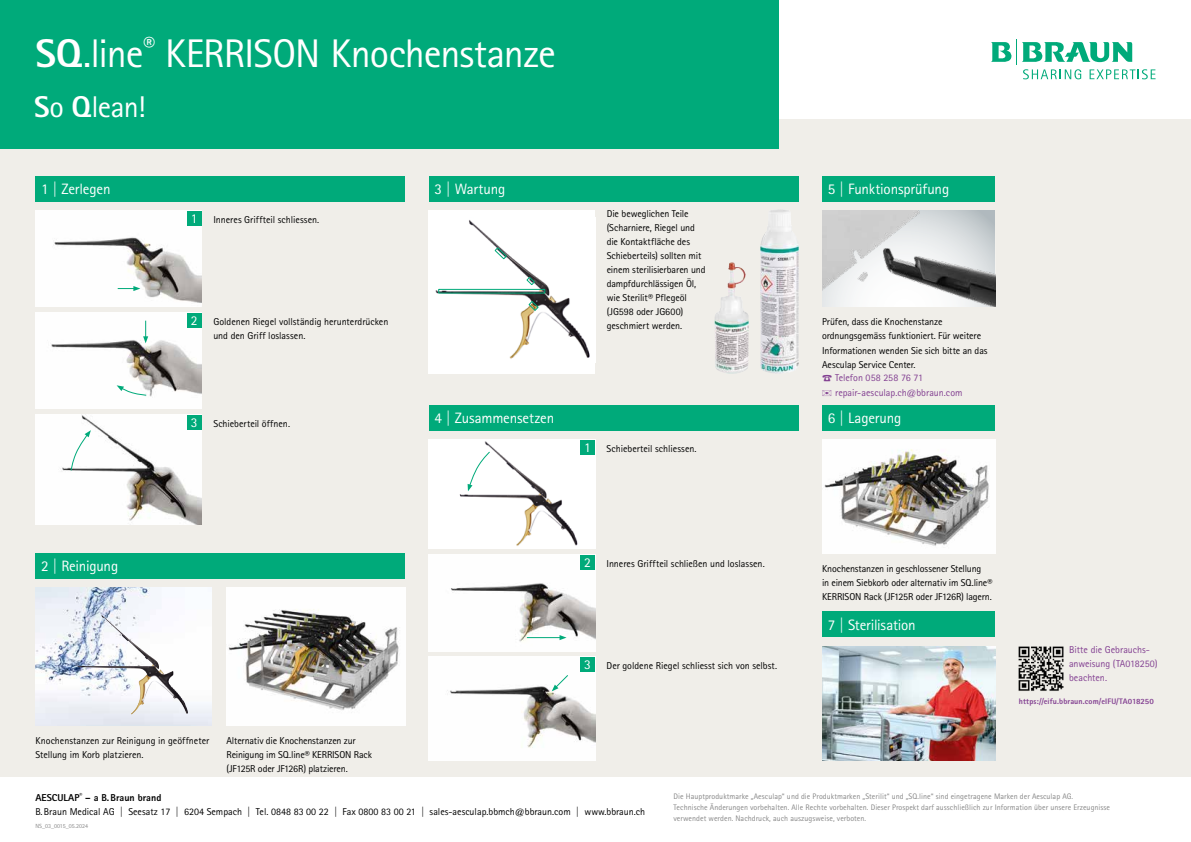
<style>
.page{position:relative;width:1191px;height:842px;background:#fff}
.page>*{position:absolute;margin:0;border:0;box-sizing:border-box;transform-origin:0 0}
.t1{font:40px "Rotis Sans Serif Pro";letter-spacing:-.025em;color:#fff}
.t2{font:30px "Rotis Sans Serif Pro";color:#fff}
.t3{font:15px "Rotis Sans Serif Pro";letter-spacing:-.01em;color:#fff}
.t4{font:13.5px "Rotis Sans Serif Pro";color:#fff}
.t5{font:10px/14px "Rotis Sans Serif Pro";letter-spacing:-.005em;color:#000}
.t6{font:10px/14px "Rotis Sans Serif Pro";color:#823f91}
.t7{font:8px/11px "Rotis Sans Serif Pro";letter-spacing:.005em;color:#878787}
.t8{font:800 8px "Rotis Sans Serif Pro";letter-spacing:.015em;color:#823f91}
.t9{font:6px "Rotis Sans Serif Pro";color:#878787}
.s1{font-weight:800}
.s2{color:#823f91}
</style>
<div class="page">
<div style="left:0;top:120px;width:1191px;height:657px;background:#f0eee9"></div>
<svg style="left:991px;top:39px;width:164px;height:40px"></svg>
<div style="left:0;top:0;width:779px;height:149px;background:#00aa7a"></div>
<div style="left:35px;top:176px;width:370px;height:25px;background:#00aa7a"></div>
<img style="left:35px;top:210px;width:167px;height:97px">
<div style="left:187px;top:210px;width:15px;height:15px;background:#00aa7a"></div>
<img style="left:35px;top:415px;width:167px;height:109px">
<div style="left:187px;top:415px;width:15px;height:15px;background:#00aa7a"></div>
<img style="left:35px;top:313px;width:167px;height:96px">
<div style="left:187px;top:313px;width:15px;height:15px;background:#00aa7a"></div>
<div style="left:822px;top:176px;width:173px;height:25px;background:#00aa7a"></div>
<div style="left:822px;top:405px;width:173px;height:25px;background:#00aa7a"></div>
<img style="left:822px;top:440px;width:173px;height:113px">
<div style="left:822px;top:612px;width:173px;height:25px;background:#00aa7a"></div>
<img style="left:822px;top:646px;width:173px;height:114px">
<img style="left:1018px;top:646px;width:46px;height:45px">
<img style="left:822px;top:210px;width:173px;height:97px">
<div style="left:429px;top:405px;width:369px;height:25px;background:#00aa7a"></div>
<img style="left:429px;top:440px;width:166px;height:109px">
<div style="left:580px;top:440px;width:15px;height:15px;background:#00aa7a"></div>
<img style="left:429px;top:657px;width:166px;height:103px">
<div style="left:580px;top:657px;width:15px;height:15px;background:#00aa7a"></div>
<img style="left:429px;top:555px;width:166px;height:96px">
<div style="left:580px;top:555px;width:15px;height:15px;background:#00aa7a"></div>
<svg style="left:467px;top:451px;width:23px;height:40px"></svg>
<hr style="left:527px;top:637px;width:34px;height:1px;background:#00aa7a">
<svg style="left:559px;top:635px;width:7px;height:5px"></svg>
<svg style="left:552px;top:674px;width:17px;height:17px"></svg>
<div style="left:35px;top:553px;width:370px;height:25px;background:#00aa7a"></div>
<img style="left:227px;top:588px;width:178px;height:138px">
<img style="left:35px;top:588px;width:176px;height:137px">
<img style="left:77px;top:614px;width:111px;height:101px">
<svg style="left:70px;top:430px;width:21px;height:41px"></svg>
<svg style="left:143px;top:321px;width:5px;height:22px"></svg>
<svg style="left:118px;top:286px;width:22px;height:5px"></svg>
<div style="left:429px;top:210px;width:166px;height:164px;background:#fff"></div>
<img style="left:435px;top:220px;width:155px;height:139px">
<div style="left:429px;top:176px;width:369px;height:25px;background:#00aa7a"></div>
<div style="left:438px;top:289px;width:107px;height:5px;border:1px solid #00aa7a"></div>
<svg style="left:494px;top:246px;width:14px;height:14px"></svg>
<svg style="left:525px;top:276px;width:11px;height:10px"></svg>
<svg style="left:527px;top:300px;width:12px;height:12px"></svg>
<img style="left:714px;top:262px;width:34px;height:112px">
<svg style="left:117px;top:385px;width:30px;height:11px"></svg>
<img style="left:760px;top:210px;width:38px;height:163px">
<h1 class="t1" style="left:35px;top:30px;width:522px"><span class="s1">SQ</span>.line<sup>®</sup> KERRISON Knochenstanze</h1>
<h2 class="t2" style="left:34px;top:89px;width:113px"><span class="s1">S</span>o <span class="s1">Q</span>lean!</h2>
<h3 class="t3" style="left:41px;top:180px;width:71px">1 | Zerlegen</h3>
<h3 class="t3" style="left:434px;top:180px;width:72px">3 | Wartung</h3>
<h3 class="t4" style="left:191px;top:210px;width:8px">1</h3>
<p class="t5" style="left:213px;top:213px;width:107px">Inneres Griffteil schliessen.</p>
<h3 class="t4" style="left:191px;top:313px;width:8px">2</h3>
<p class="t5" style="left:213px;top:315px;width:176px">Goldenen Riegel vollständig herunterdrücken und den Griff loslassen.</p>
<h3 class="t4" style="left:191px;top:414px;width:8px">3</h3>
<p class="t5" style="left:213px;top:417px;width:78px">Schieberteil öffnen.</p>
<h3 class="t3" style="left:434px;top:409px;width:121px">4 | Zusammensetzen</h3>
<p class="t5" style="left:606px;top:207px;width:100px">Die beweglichen Teile (Scharniere, Riegel und die Kontaktfläche des<br>Schieberteils) sollten mit einem sterilisierbaren und dampfdurchlässigen Öl, wie Sterilit® Pflegeöl (JG598 oder JG600) geschmiert werden.</p>
<h3 class="t4" style="left:584px;top:439px;width:8px">1</h3>
<p class="t5" style="left:606px;top:442px;width:92px">Schieberteil schliessen.</p>
<h3 class="t3" style="left:41px;top:557px;width:79px">2 | Reinigung</h3>
<p class="t5" style="left:35px;top:734px;width:175px">Knochenstanzen zur Reinigung in geöffneter<br>Stellung im Korb platzieren.</p>
<p class="t5" style="left:226px;top:734px;width:147px">Alternativ die Knochenstanzen zur<br>Reinigung im SQ.line® KERRISON Rack (JF125R oder JF126R) platzieren.</p>
<h3 class="t4" style="left:584px;top:555px;width:8px">2</h3>
<p class="t5" style="left:606px;top:557px;width:160px">Inneres Griffteil schließen und loslassen.</p>
<h3 class="t4" style="left:584px;top:656px;width:8px">3</h3>
<p class="t5" style="left:606px;top:659px;width:172px">Der goldene Riegel schliesst sich von selbst.</p>
<h3 class="t3" style="left:827px;top:180px;width:123px">5 | Funktionsprüfung</h3>
<p class="t5" style="left:822px;top:315px;width:167px">Prüfen, dass die Knochenstanze ordnungsgemäss funktioniert. Für weitere Informationen wenden Sie sich bitte an das Aesculap Service Center.<br><span class="s2">☎ Telefon 058 258 76 71<br>✉ repair-aesculap.ch@bbraun.com</span></p>
<h3 class="t3" style="left:827px;top:409px;width:75px">6 | Lagerung</h3>
<p class="t5" style="left:822px;top:562px;width:172px">Knochenstanzen in geschlossener Stellung<br>in einem Siebkorb oder alternativ im SQ.line®<br>KERRISON Rack (JF125R oder JF126R) lagern.</p>
<h3 class="t3" style="left:827px;top:616px;width:90px">7 | Sterilisation</h3>
<p class="t6" style="left:1069px;top:643px;width:90px">Bitte die Gebrauchs&shy;anweisung (TA018250) beachten.</p>
<p class="t8" style="left:1018px;top:696px;width:137px">https://eifu.bbraun.com/eIFU/TA018250</p>
<p class="t5" style="left:35px;top:790px;width:611px"><span class="s1">AESCULAP</span><sup>®</sup> <span class="s1">– a B.Braun brand<br></span>B.Braun Medical AG | Seesatz 17 | 6204 Sempach | Tel. 0848 83 00 22 | Fax 0800 83 00 21 | sales-aesculap.bbmch@bbraun.com | www.bbraun.ch</p>
<p class="t9" style="left:35px;top:822px;width:54px">NS_03_0015_05.2024</p>
<p class="t7" style="left:673px;top:791px;width:438px">Die Hauptproduktmarke „Aesculap“ und die Produktmarken „Sterilit“ und „SQ.line“ sind eingetragene Marken der Aesculap AG.<br>Technische Änderungen vorbehalten. Alle Rechte vorbehalten. Dieser Prospekt darf ausschließlich zur Information über unsere Erzeugnisse verwendet werden. Nachdruck, auch auszugsweise, verboten.</p>
</div>
